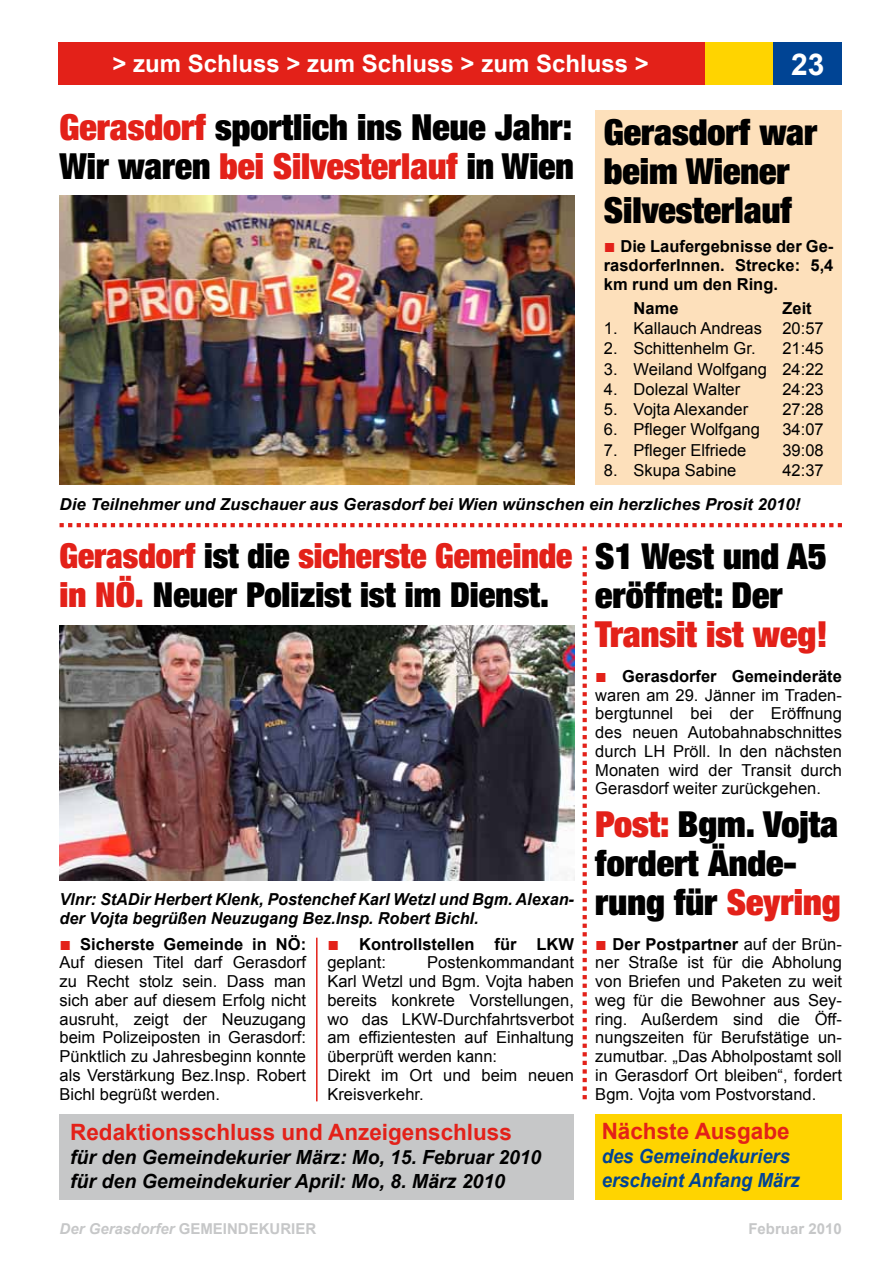
<style>
.page{position:relative;width:893px;height:1263px;background:#fff}
.page>*{position:absolute;margin:0;border:0;box-sizing:border-box;transform-origin:0 0}
.t1{font:900 expanded 36px/39px "Helvetica Neue";color:#000}
.t2{font:900 expanded 36px "Helvetica Neue";color:#e32119}
.t3{font:900 expanded 34.5px/39px "Helvetica Neue";color:#e32119}
.t4{font:700 30px "Arial";color:#fff}
.t5{font:700 24px "Arial";color:#fff}
.t6{font:700 22.5px "Arial";color:#e32119}
.t7{font:italic 700 19.5px/24px "Arial";color:#000}
.t8{font:italic 700 19.5px/24px "Arial";color:#004494;scale:.95 1}
.t9{font:16.5px/18.8px "Arial";color:#000;text-align:justify}
.t10{font:italic 700 16.5px/18.8px "Arial";color:#000}
.t11{font:700 16.5px/18.8px "Arial";color:#000;text-align:justify}
.t12{font:italic 700 15px "Arial";color:#c6c7c8}
.t13{font:700 15px "Arial";color:#c6c7c8}
.s1{color:#e32119}
.s2{font-weight:400;font-size:19.5px;color:#e32119}
.s3{color:#000}
.s4{font-size:19.5px;color:#e32119}
.s5{font-weight:700}
.s6{font-weight:400}
.s7{font-style:normal}
</style>
<div class="page">
<div style="left:706px;top:43px;width:68px;height:42px;background:#ffd400"></div>
<div style="left:774px;top:43px;width:68px;height:42px;background:#004494"></div>
<div style="left:58px;top:43px;width:647px;height:42px;background:#e32119"></div>
<div style="left:60px;top:1114px;width:514px;height:85px;background:#c6c7c8"></div>
<div style="left:595px;top:1114px;width:247px;height:85px;background:#ffd400"></div>
<svg style="left:583px;top:546px;width:4px;height:553px"></svg>
<svg style="left:60px;top:523px;width:782px;height:4px"></svg>
<hr style="left:316px;top:938px;width:2px;height:163px;background:#e32119">
<div style="left:595px;top:111px;width:247px;height:374px;background:#fde0bb"></div>
<img style="left:60px;top:196px;width:514px;height:289px">
<img style="left:60px;top:625px;width:514px;height:255px">
<h3 class="t5" style="left:112px;top:48px;width:538px">&gt; zum Schluss &gt; zum Schluss &gt; zum Schluss &gt;</h3>
<h3 class="t4" style="left:791px;top:44px;width:35px">23</h3>
<h1 class="t1" style="left:60px;top:106px;width:516px"><span class="s1">Gerasdorf</span> sportlich ins Neue Jahr:<br>Wir waren <span class="s1">bei Silvesterlauf</span> in Wien</h1>
<h1 class="t1" style="left:604px;top:112px;width:215px">Gerasdorf war beim Wiener<br>Silvesterlauf</h1>
<p class="t11" style="left:604px;top:238px;width:231px"><span class="s2">■</span> Die Laufergebnisse der Ge&shy;rasdorferInnen. Strecke: 5,4 km rund um den Ring.</p>
<p class="t11" style="left:604px;top:299px;width:22px">N</p>
<p class="t11" style="left:645px;top:299px;width:35px">ame</p>
<p class="t11" style="left:782px;top:299px;width:31px">Zeit</p>
<p class="t9" style="left:604px;top:319px;width:221px">1. Kallauch Andreas 20:57</p>
<p class="t9" style="left:604px;top:339px;width:153px">2. Schittenhelm Gr.</p>
<p class="t9" style="left:782px;top:339px;width:43px">21:45</p>
<p class="t9" style="left:604px;top:360px;width:221px">3. Weiland Wolfgang 24:22</p>
<p class="t9" style="left:604px;top:380px;width:138px">4. Dolezal Walter</p>
<p class="t9" style="left:782px;top:380px;width:43px">24:23</p>
<p class="t9" style="left:604px;top:400px;width:146px">5. Vojta Alexander</p>
<p class="t9" style="left:782px;top:400px;width:43px">27:28</p>
<p class="t9" style="left:604px;top:420px;width:158px">6. Pfleger Wolfgang</p>
<p class="t9" style="left:782px;top:420px;width:43px">34:07</p>
<p class="t9" style="left:604px;top:441px;width:144px">7. Pfleger Elfriede</p>
<p class="t9" style="left:782px;top:441px;width:43px">39:08</p>
<p class="t9" style="left:604px;top:461px;width:134px">8. Skupa Sabine</p>
<p class="t9" style="left:782px;top:461px;width:43px">42:37</p>
<p class="t10" style="left:60px;top:495px;width:742px">Die Teilnehmer und Zuschauer aus Gerasdorf bei Wien wünschen ein herzliches Prosit 2010!</p>
<h2 class="t3" style="left:60px;top:535px;width:514px">Gerasdorf <span class="s3">ist die</span> sicherste Gemeinde in NÖ. <span class="s3">Neuer Polizist ist im Dienst.</span></h2>
<h1 class="t1" style="left:595px;top:536px;width:233px">S1 West und A5 eröffnet: Der</h1>
<h1 class="t2" style="left:595px;top:611px;width:234px">Transit ist weg!</h1>
<p class="t10" style="left:60px;top:890px;width:516px">Vlnr: StADir Herbert Klenk, Postenchef Karl Wetzl und Bgm. Alexan&shy;der Vojta begrüßen Neuzugang Bez.Insp. Robert Bichl.</p>
<p class="t9" style="left:60px;top:935px;width:248px"><span class="s4">■</span> <span class="s5">Sicherste Gemeinde in NÖ:<br></span>Auf diesen Titel darf Gerasdorf zu Recht stolz sein. Dass man sich aber auf diesem Erfolg nicht ausruht, zeigt der Neuzugang beim Polizeiposten in Gerasdorf:<br>Pünktlich zu Jahresbeginn konnte als Verstärkung Bez.Insp. Robert Bichl begrüßt werden.</p>
<p class="t11" style="left:327px;top:935px;width:248px"><span class="s2">■</span> Kontrollstellen für LKW <span class="s6">geplant:</span></p>
<p class="t9" style="left:327px;top:953px;width:248px;text-align:left;text-indent:100px">Postenkommandant<br>Karl Wetzl und Bgm. Vojta haben bereits konkrete Vorstellungen, wo das LKW-Durchfahrtsverbot am effizientesten auf Einhaltung überprüft werden kann:<br>Direkt im Ort und beim neuen<br>Kreisverkehr.</p>
<h3 class="t6" style="left:70px;top:1117px;width:443px">Redaktionsschluss und Anzeigenschluss</h3>
<p class="t7" style="left:70px;top:1145px;width:472px">für den Gemeindekurier März: Mo, 15. Februar 2010 für den Gemeindekurier April: Mo, 8. März 2010</p>
<p class="t12" style="left:60px;top:1218px;width:258px">Der Gerasdorfer <span class="s7">Gemeindekurier</span></p>
<p class="t9" style="left:595px;top:667px;width:248px"><span class="s4">■</span> <span class="s5">Gerasdorfer Gemeinderäte </span>waren am 29. Jänner im Traden&shy;bergtunnel bei der Eröffnung des neuen Autobahnabschnittes durch LH Pröll. In den nächsten Monaten wird der Transit durch Gerasdorf weiter zurückgehen.</p>
<h1 class="t1" style="left:595px;top:804px;width:247px"><span class="s1">Post:</span> Bgm. Vojta fordert Ände&shy;rung für <span class="s1">Seyring</span></h1>
<p class="t9" style="left:595px;top:935px;width:248px"><span class="s4">■</span> <span class="s5">Der Postpartner</span> auf der Brün&shy;ner Straße ist für die Abholung von Briefen und Paketen zu weit weg für die Bewohner aus Sey&shy;ring. Außerdem sind die Öff&shy;nungszeiten für Berufstätige un&shy;zumutbar. „Das Abholpostamt soll in Gerasdorf Ort bleiben“, fordert Bgm. Vojta vom Postvorstand.</p>
<h3 class="t6" style="left:602px;top:1116px;width:189px">Nächste Ausgabe</h3>
<p class="t8" style="left:602px;top:1145px;width:210px">des Gemeindekuriers erscheint Anfang März</p>
<p class="t13" style="left:748px;top:1218px;width:95px">Februar 2010</p>
</div>
